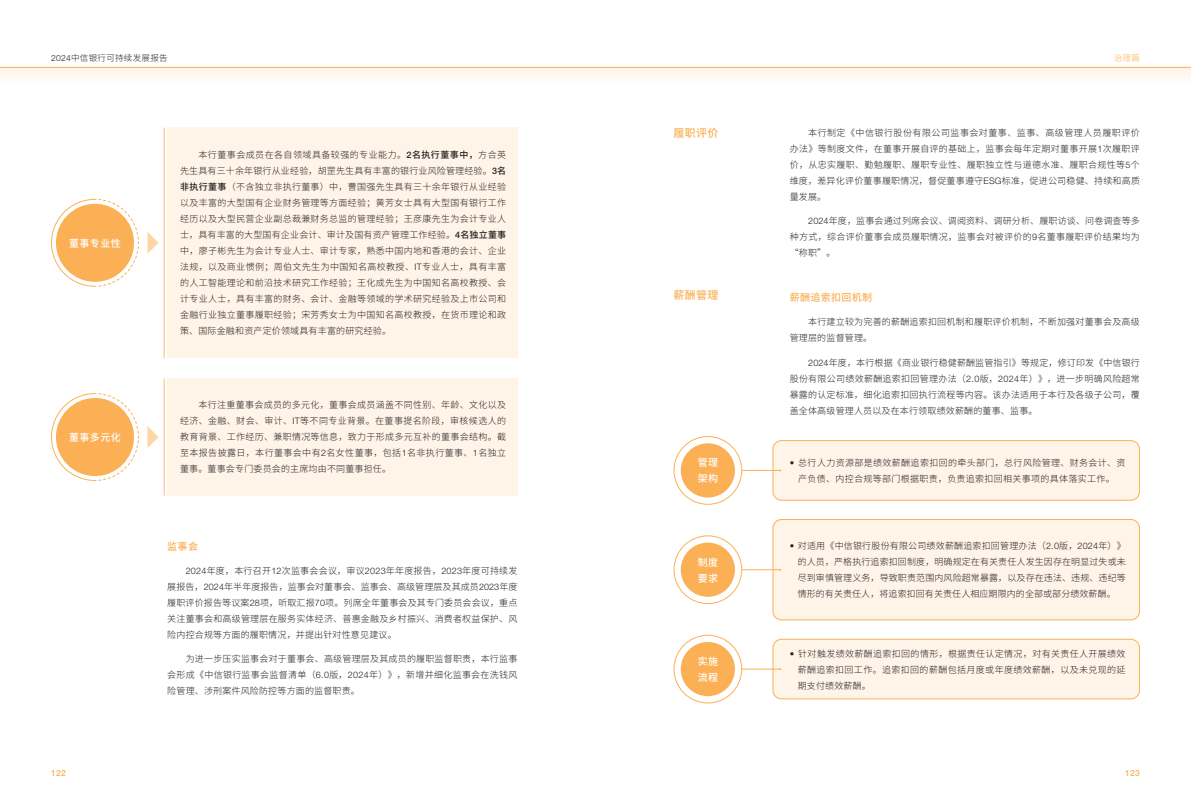
<style>
.page{position:relative;width:1191px;height:808px;background:#fff}
.page>*{position:absolute;margin:0;border:0;box-sizing:border-box;transform-origin:0 0}
.t1{font:500 11px "Source Han Sans CN";letter-spacing:.035em;color:#fbb056}
.t2{font:500 10px/16px "Source Han Sans CN";letter-spacing:.035em;color:#fff}
.t3{font:500 10px "Source Han Sans CN";letter-spacing:.035em;color:#fbb056}
.t4{font:300 9px/16px "Source Han Sans CN";letter-spacing:.025em;color:#221e1f;text-align:justify}
.t5{font:300 8.5px "Source Han Sans CN";letter-spacing:.035em;color:#221e1f}
.t6{font:500 8.5px "Helvetica Neue LT Pro";letter-spacing:.035em;color:#fbb056}
.t7{font:300 8.5px "Source Han Sans CN";color:#fbb056}
.s1{font-family:"Helvetica Neue LT Pro"}
.s2{font-family:"Helvetica Neue LT Pro";font-weight:500}
.s3{font-weight:500}
</style>
<div class="page">
<div style="left:0;top:68px;width:1190px;height:18px;background:#fff9f2"></div>
<hr style="left:0;top:67px;width:1191px;height:1px;background:#fbb056">
<div style="left:773px;top:441px;width:366px;height:59px;background:#fff4e8;border-radius:9px"></div>
<div style="left:772px;top:440px;width:367px;height:60px;border:1px solid #fbb056;border-radius:9px"></div>
<div style="left:773px;top:639px;width:366px;height:60px;background:#fff4e8;border-radius:9px"></div>
<div style="left:772px;top:639px;width:367px;height:60px;border:1px solid #fbb056;border-radius:9px"></div>
<div style="left:773px;top:519px;width:366px;height:101px;background:#fff4e8;border-radius:9px"></div>
<div style="left:772px;top:519px;width:367px;height:101px;border:1px solid #fbb056;border-radius:9px"></div>
<div style="left:673px;top:436px;width:69px;height:68px;border:1px solid #fbb056;border-radius:50%"></div>
<div style="left:673px;top:635px;width:69px;height:68px;border:1px solid #fbb056;border-radius:50%"></div>
<div style="left:673px;top:536px;width:69px;height:68px;border:1px solid #fbb056;border-radius:50%"></div>
<div style="left:680px;top:443px;width:55px;height:54px;background:#fbb056;border-radius:50%"></div>
<div style="left:680px;top:642px;width:55px;height:54px;background:#fbb056;border-radius:50%"></div>
<div style="left:680px;top:543px;width:55px;height:54px;background:#fbb056;border-radius:50%"></div>
<hr style="left:742px;top:470px;width:38px;height:1px;background:#fbb056">
<hr style="left:742px;top:569px;width:38px;height:1px;background:#fbb056">
<hr style="left:742px;top:669px;width:38px;height:1px;background:#fbb056">
<div style="left:167px;top:128px;width:350px;height:230px;background:#fff4e8"></div>
<div style="left:167px;top:378px;width:350px;height:117px;background:#fff4e8"></div>
<hr style="left:164px;top:128px;width:1px;height:230px;background:#fdbf76">
<hr style="left:164px;top:378px;width:1px;height:117px;background:#fdbf76">
<svg style="left:51px;top:198px;width:88px;height:89px"></svg>
<svg style="left:51px;top:393px;width:88px;height:88px"></svg>
<svg style="left:147px;top:232px;width:11px;height:22px"></svg>
<svg style="left:147px;top:426px;width:11px;height:22px"></svg>
<p class="t5" style="left:51px;top:53px;width:118px"><span class="s1">2024</span>中信银行可持续发展报告</p>
<p class="t7" style="left:1113px;top:53px;width:28px">治理篇</p>
<p class="t2" style="left:69px;top:235px;width:53px">董事专业性</p>
<p class="t2" style="left:69px;top:429px;width:53px">董事多元化</p>
<p class="t4" style="left:180px;top:147px;width:328px;text-indent:18px">本行董事会成员在各自领域具备较强的专业能力。<span class="s2">2</span><span class="s3">名执行董事中，</span>方合英先生具有三十余年银行从业经验，胡罡先生具有丰富的银行业风险管理经验。<span class="s2">3</span><span class="s3">名非执行董事</span>（不含独立非执行董事）中，曹国强先生具有三十余年银行从业经验以及丰富的大型国有企业财务管理等方面经验；黄芳女士具有大型国有银行工作经历以及大型民营企业副总裁兼财务总监的管理经验；王彦康先生为会计专业人士，具有丰富的大型国有企业会计、审计及国有资产管理工作经验。<span class="s2">4</span><span class="s3">名独立董事</span>中，廖子彬先生为会计专业人士、审计专家，熟悉中国内地和香港的会计、企业法规，以及商业惯例；周伯文先生为中国知名高校教授、<span class="s1">IT</span>专业人士，具有丰富的人工智能理论和前沿技术研究工作经验；王化成先生为中国知名高校教授、会计专业人士，具有丰富的财务、会计、金融等领域的学术研究经验及上市公司和金融行业独立董事履职经验；宋芳秀女士为中国知名高校教授，在货币理论和政策、国际金融和资产定价领域具有丰富的研究经验。</p>
<p class="t4" style="left:180px;top:397px;width:328px;text-indent:18px">本行注重董事会成员的多元化，董事会成员涵盖不同性别、年龄、文化以及经济、金融、财会、审计、<span class="s1">IT</span>等不同专业背景。在董事提名阶段，审核候选人的教育背景、工作经历、兼职情况等信息，致力于形成多元互补的董事会结构。截至本报告披露日，本行董事会中有<span class="s1">2</span>名女性董事，包括<span class="s1">1</span>名非执行董事、<span class="s1">1</span>名独立董事。董事会专门委员会的主席均由不同董事担任。</p>
<p class="t3" style="left:167px;top:540px;width:32px">监事会</p>
<p class="t4" style="left:167px;top:562px;width:352px;text-indent:18px"><span class="s1">2024</span>年度，本行召开<span class="s1">12</span>次监事会会议，审议<span class="s1">2023</span>年年度报告，<span class="s1">2023</span>年度可持续发展报告，<span class="s1">2024</span>年半年度报告，监事会对董事会、监事会、高级管理层及其成员<span class="s1">2023</span>年度履职评价报告等议案<span class="s1">28</span>项，听取汇报<span class="s1">70</span>项。列席全年董事会及其专门委员会会议，重点关注董事会和高级管理层在服务实体经济、普惠金融及乡村振兴、消费者权益保护、风险内控合规等方面的履职情况，并提出针对性意见建议。</p>
<p class="t4" style="left:167px;top:651px;width:352px;text-indent:18px">为进一步压实监事会对于董事会、高级管理层及其成员的履职监督职责，本行监事会形成《中信银行监事会监督清单（<span class="s1">6.0</span>版，<span class="s1">2024</span>年）》，新增并细化监事会在洗钱风险管理、涉刑案件风险防控等方面的监督职责。</p>
<p class="t1" style="left:673px;top:127px;width:47px">履职评价</p>
<p class="t4" style="left:789px;top:124px;width:352px;text-indent:18px">本行制定《中信银行股份有限公司监事会对董事、监事、高级管理人员履职评价办法》等制度文件，在董事开展自评的基础上，监事会每年定期对董事开展<span class="s1">1</span>次履职评价，从忠实履职、勤勉履职、履职专业性、履职独立性与道德水准、履职合规性等<span class="s1">5</span>个维度，差异化评价董事履职情况，督促董事遵守<span class="s1">ESG</span>标准，促进公司稳健、持续和高质量发展。</p>
<p class="t4" style="left:789px;top:213px;width:352px;text-indent:18px"><span class="s1">2024</span>年度，监事会通过列席会议、调阅资料、调研分析、履职访谈、问卷调查等多种方式，综合评价董事会成员履职情况，监事会对被评价的<span class="s1">9</span>名董事履职评价结果均为“称职”。</p>
<p class="t1" style="left:673px;top:289px;width:47px">薪酬管理</p>
<p class="t3" style="left:789px;top:292px;width:84px">薪酬追索扣回机制</p>
<p class="t2" style="left:697px;top:455px;width:22px">管理架构</p>
<p class="t2" style="left:697px;top:554px;width:22px">制度要求</p>
<p class="t2" style="left:697px;top:653px;width:22px">实施流程</p>
<p class="t4" style="left:789px;top:314px;width:351px;text-indent:18px">本行建立较为完善的薪酬追索扣回机制和履职评价机制，不断加强对董事会及高级管理层的监督管理。</p>
<p class="t4" style="left:789px;top:355px;width:352px;text-indent:18px"><span class="s1">2024</span>年度，本行根据《商业银行稳健薪酬监管指引》等规定，修订印发《中信银行股份有限公司绩效薪酬追索扣回管理办法（<span class="s1">2.0</span>版，<span class="s1">2024</span>年）》，进一步明确风险超常暴露的认定标准，细化追索扣回执行流程等内容。该办法适用于本行及各级子公司，覆盖全体高级管理人员以及在本行领取绩效薪酬的董事、监事。</p>
<p class="t4" style="left:789px;top:455px;width:337px;text-align:center"><span class="s1">•</span> 总行人力资源部是绩效薪酬追索扣回的牵头部门，总行风险管理、财务会计、资产负债、内控合规等部门根据职责，负责追索扣回相关事项的具体落实工作。</p>
<p class="t4" style="left:797px;top:538px;width:330px;text-indent:-8px"><span class="s1">•</span> 对适用《中信银行股份有限公司绩效薪酬追索扣回管理办法（<span class="s1">2.0</span>版，<span class="s1">2024</span>年）》的人员，严格执行追索扣回制度，明确规定在有关责任人发生因存在明显过失或未尽到审慎管理义务，导致职责范围内风险超常暴露，以及存在违法、违规、违纪等情形的有关责任人，将追索扣回有关责任人相应期限内的全部或部分绩效薪酬。</p>
<p class="t4" style="left:797px;top:645px;width:329px;text-indent:-8px"><span class="s1">•</span> 针对触发绩效薪酬追索扣回的情形，根据责任认定情况，对有关责任人开展绩效薪酬追索扣回工作。追索扣回的薪酬包括月度或年度绩效薪酬，以及未兑现的延期支付绩效薪酬。</p>
<p class="t6" style="left:51px;top:768px;width:16px">122</p>
<p class="t6" style="left:1125px;top:768px;width:16px">123</p>
</div>
